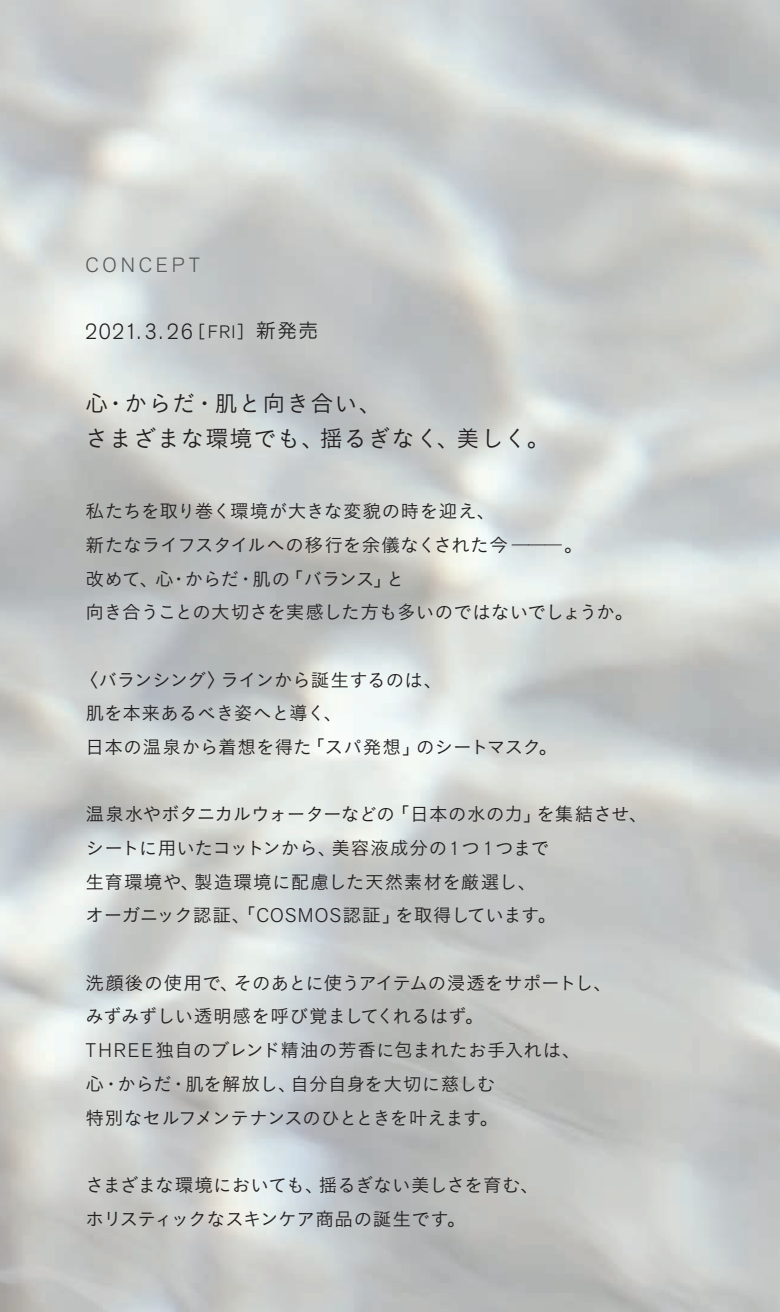
<style>
.page{position:relative;width:780px;height:1312px;background:#fff}
.page>*{position:absolute;margin:0;border:0;box-sizing:border-box;transform-origin:0 0}
.t1{font:23px/35.5px "Koburina Go Std N W3";letter-spacing:.045em;color:#231f20}
.t2{font:300 22.25px "Akzid Grtsk Next";letter-spacing:.065em;color:#231f20}
.t3{font:300 20.5px "Akzid Grtsk Next";letter-spacing:.19em;color:#57585a}
.t4{font:18.5px/33.8px "Koburina Go Std N W3";letter-spacing:-.01em;color:#231f20}
.s1{font-family:"Koburina Go Std N W3";font-weight:400;font-size:17px}
.s2{font-size:17.75px}
.s3{font-family:"Koburina Go Std N W3";font-weight:400;font-size:20.25px}
.s4{font-family:"Akzid Grtsk Next";font-weight:300;font-size:19.5px}
</style>
<div class="page">
<p class="t3" style="left:86px;top:251px;width:116px">CONCEPT</p>
<p class="t2" style="left:85px;top:316px;width:235px">2021.3. 26<span class="s1">［</span><span class="s2">FRI</span><span class="s1">］</span><span class="s3">新発売</span></p>
<p class="t1" style="left:85px;top:385px;width:466px">心・からだ・肌と向き合い、<br>さまざまな環境でも、揺るぎなく、美しく。</p>
<p class="t4" style="left:86px;top:494px;width:549px">私たちを取り巻く環境が大きな変貌の時を迎え、<br>新たなライフスタイルへの移行を余儀なくされた今 ―――。<br>改めて、心・からだ・肌の「バランス」と<br>向き合うことの大切さを実感した方も多いのではないでしょうか。</p>
<p class="t4" style="left:86px;top:662px;width:473px;text-indent:-6px">〈バランシング〉ラインから誕生するのは、<br>肌を本来あるべき姿へと導く、<br>日本の温泉から着想を得た「スパ発想」のシートマスク。</p>
<p class="t4" style="left:86px;top:797px;width:563px">温泉水やボタニカルウォーターなどの「日本の水の力」を集結させ、シートに用いたコットンから、美容液成分の<span class="s4">1</span>つ <span class="s4">1</span>つまで<br>生育環境や、製造環境に配慮した天然素材を厳選し、<br>オーガニック認証、「<span class="s4">COSMOS</span>認証」を取得しています。</p>
<p class="t4" style="left:86px;top:965px;width:528px">洗顔後の使用で、そのあとに使うアイテムの浸透をサポートし、みずみずしい透明感を呼び覚ましてくれるはず。<br><span class="s4">THREE</span>独自のブレンド精油の芳香に包まれたお手入れは、<br>心・からだ・肌を解放し、自分自身を大切に慈しむ<br>特別なセルフメンテナンスのひとときを叶えます。</p>
<p class="t4" style="left:86px;top:1167px;width:455px">さまざまな環境においても、揺るぎない美しさを育む、ホリスティックなスキンケア商品の誕生です。</p>
</div>
